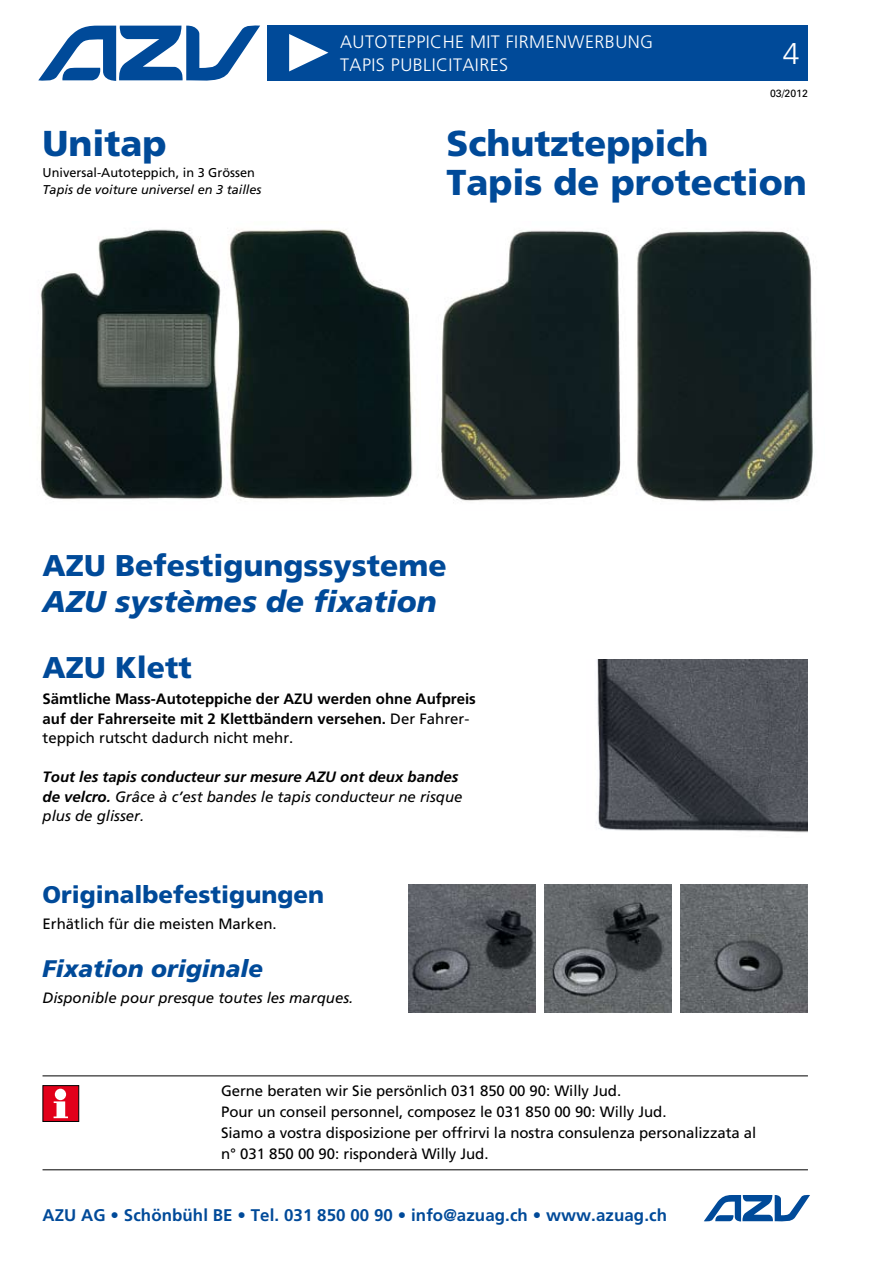
<style>
.page{position:relative;width:893px;height:1263px;background:#fff}
.page>*{position:absolute;margin:0;border:0;box-sizing:border-box;transform-origin:0 0}
.t1{font:900 36px/39px "Frutiger";color:#004a99}
.t2{font:900 30px "Frutiger";color:#004a99}
.t3{font:italic 900 30px "Frutiger";color:#004a99}
.t4{font:300 30px "Frutiger";color:#fff}
.t5{font:900 24px "Frutiger";color:#004a99}
.t6{font:italic 900 24px "Frutiger";color:#004a99}
.t7{font:300 18px/22.5px "Frutiger";letter-spacing:.025em;color:#fff}
.t8{font:700 16.8px "Frutiger";letter-spacing:.005em;color:#004a99}
.t9{font:15px/21px "Frutiger";letter-spacing:-.005em;color:#000}
.t10{font:700 15px/19.5px "Frutiger";color:#000}
.t11{font:italic 700 15px/19.5px "Frutiger";color:#000}
.t12{font:italic 15px "Frutiger";color:#000}
.t13{font:italic 12.75px "Frutiger";color:#000}
.t14{font:12.75px "Frutiger";color:#000}
.t15{font:10.5px "Univers";color:#000}
.s1{font-weight:400}
</style>
<div class="page">
<div style="left:268px;top:26px;width:540px;height:55px;background:#004a99"></div>
<svg style="left:38px;top:26px;width:222px;height:55px"></svg>
<svg style="left:289px;top:34px;width:39px;height:37px"></svg>
<div style="left:43px;top:1085px;width:36px;height:37px;background:#e2001a;border:1px solid #000"></div>
<svg style="left:54px;top:1101px;width:14px;height:17px"></svg>
<div style="left:55px;top:1089px;width:11px;height:11px;background:#fff;border-radius:50%"></div>
<hr style="left:43px;top:1075px;width:765px;height:1px;background:#000">
<hr style="left:43px;top:1169px;width:765px;height:1px;background:#000">
<img style="left:39px;top:229px;width:374px;height:271px">
<img style="left:438px;top:230px;width:375px;height:273px">
<img style="left:596px;top:659px;width:212px;height:174px">
<img style="left:408px;top:884px;width:128px;height:128px">
<img style="left:544px;top:884px;width:128px;height:128px">
<img style="left:680px;top:884px;width:128px;height:128px">
<svg style="left:704px;top:1195px;width:106px;height:26px"></svg>
<h1 class="t1" style="left:43px;top:123px;width:126px">Unitap</h1>
<p class="t14" style="left:43px;top:165px;width:214px">Universal-Autoteppich, in 3 Grössen</p>
<p class="t13" style="left:43px;top:182px;width:220px">Tapis de voiture universel en 3 tailles</p>
<p class="t7" style="left:340px;top:31px;width:315px">AUTOTEPPICHE MIT FIRMENWERBUNG<br>TAPIS PUBLICITAIRES</p>
<h2 class="t4" style="left:783px;top:37px;width:18px">4</h2>
<p class="t15" style="left:770px;top:87px;width:39px">03/2012</p>
<h1 class="t1" style="left:446px;top:123px;width:362px">Schutzteppich<br>Tapis de protection</h1>
<h2 class="t2" style="left:43px;top:547px;width:406px">AZU Befestigungssysteme</h2>
<h2 class="t3" style="left:43px;top:584px;width:396px">AZU systèmes de fixation</h2>
<h2 class="t2" style="left:43px;top:650px;width:151px">AZU Klett</h2>
<p class="t10" style="left:43px;top:689px;width:435px">Sämtliche Mass-Autoteppiche der AZU werden ohne Aufpreis auf der Fahrerseite mit 2 Klettbändern versehen. <span class="s1">Der Fahrer&shy;teppich rutscht dadurch nicht mehr.</span></p>
<p class="t11" style="left:43px;top:767px;width:422px">Tout les tapis conducteur sur mesure AZU ont deux bandes de velcro. <span class="s1">Grâce à c’est bandes le tapis conducteur ne risque plus de glisser.</span></p>
<h3 class="t5" style="left:43px;top:880px;width:283px">Originalbefestigungen</h3>
<p class="t9" style="left:43px;top:913px;width:236px">Erhätlich für die meisten Marken.</p>
<h3 class="t6" style="left:43px;top:954px;width:222px">Fixation originale</h3>
<p class="t12" style="left:43px;top:989px;width:312px">Disponible pour presque toutes les marques.</p>
<p class="t9" style="left:221px;top:1080px;width:537px">Gerne beraten wir Sie persönlich 031 850 00 90: Willy Jud.<br>Pour un conseil personnel, composez le 031 850 00 90: Willy Jud.<br>Siamo a vostra disposizione per offrirvi la nostra consulenza personalizzata al n° 031 850 00 90: risponderà Willy Jud.</p>
<p class="t8" style="left:43px;top:1205px;width:626px">AZU AG • Schönbühl BE • Tel. 031 850 00 90 • info@azuag.ch • www.azuag.ch</p>
</div>
